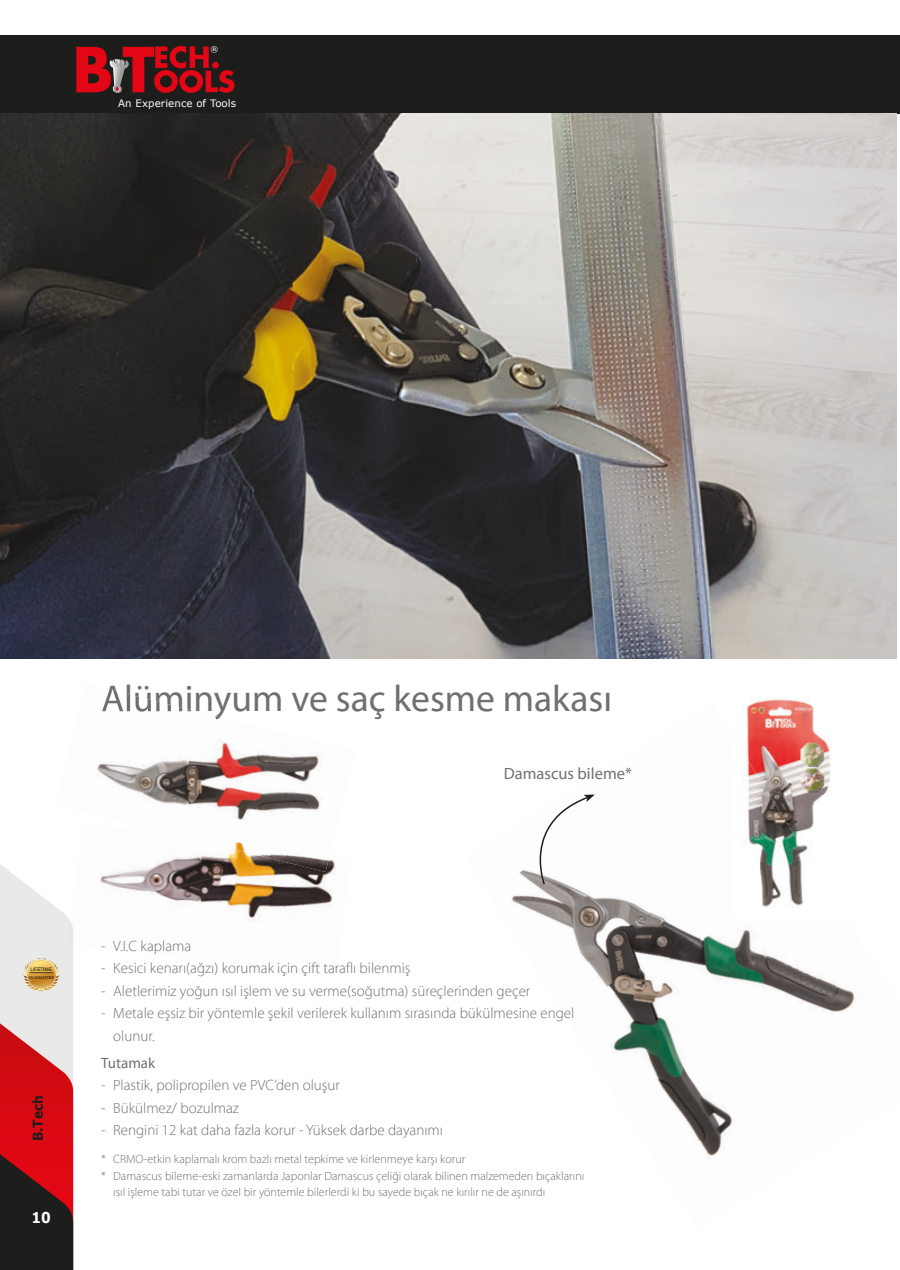
<style>
.page{position:relative;width:900px;height:1270px;background:#fff}
.page>*{position:absolute;margin:0;border:0;box-sizing:border-box;transform-origin:0 0}
.t1{font:37.5px "Myriad Pro";color:#70706f}
.t2{font:16.5px "Myriad Pro";color:#70706f}
.t3{font:300 15px/22.5px "Myriad Pro";color:#70706f}
.t4{font:15px "Myriad Pro";color:#70706f}
.t5{font:700 15px "Verdana";color:#fff;scale:.91 1}
.t6{font:700 13.5px "Verdana";color:#1d1d1b;scale:.91 1}
.t7{font:300 12px "Myriad Pro";color:#70706f}
.t8{font:10.2px "Verdana";color:#fff}
.t9{font:7.8px "Verdana";color:#fff}
.t10{font:500 4.95px "Avenir";color:#1d1d1b}
.t11{font:500 4.2px "Avenir";color:#1d1d1b}
</style>
<div class="page">
<div style="left:0;top:36px;width:900px;height:78px;background:#1d1d1b"></div>
<svg style="left:76px;top:46px;width:158px;height:47px"></svg>
<img style="left:746px;top:699px;width:74px;height:38px">
<img style="left:0;top:114px;width:896px;height:544px">
<img style="left:97px;top:719px;width:223px;height:101px">
<img style="left:102px;top:689px;width:119px;height:30px">
<img style="left:100px;top:858px;width:235px;height:63px">
<img style="left:178px;top:842px;width:152px;height:30px">
<img style="left:511px;top:870px;width:31px;height:45px">
<img style="left:611px;top:929px;width:244px;height:227px">
<img style="left:542px;top:884px;width:191px;height:138px">
<img style="left:742px;top:737px;width:89px;height:170px">
<svg style="left:539px;top:794px;width:56px;height:90px"></svg>
<svg style="left:0;top:864px;width:73px;height:406px;background:#b87474"></svg>
<p class="t9" style="left:210px;top:45px;width:9px">®</p>
<p class="t8" style="left:118px;top:97px;width:119px">An Experience of Tools</p>
<h1 class="t1" style="left:101px;top:675px;width:512px">Alüminyum ve saç kesme makası</h1>
<p class="t2" style="left:504px;top:763px;width:129px">Damascus bileme*</p>
<p class="t10" style="left:31px;top:965px;width:23px">LIFETIME</p>
<p class="t11" style="left:29px;top:974px;width:27px">GUARANTEE</p>
<p class="t6" style="left:29px;top:1141px;width:52px;rotate:-90deg">B.Tech</p>
<p class="t5" style="left:32px;top:1208px;width:22px">10</p>
<p class="t3" style="left:101px;top:934px;width:92px">- V.I.C kaplama</p>
<p class="t3" style="left:101px;top:957px;width:311px">- Kesici kenarı(ağzı) korumak için çift taraflı bilenmiş</p>
<p class="t3" style="left:101px;top:979px;width:431px">- Aletlerimiz yoğun ısıl işlem ve su verme(soğutma) süreçlerinden geçer</p>
<p class="t3" style="left:113px;top:1002px;width:463px;text-indent:-12px">- Metale eşsiz bir yöntemle şekil verilerek kullanım sırasında bükülmesine engel olunur.</p>
<p class="t4" style="left:101px;top:1053px;width:56px">Tutamak</p>
<p class="t3" style="left:101px;top:1073px;width:240px">- Plastik, polipropilen ve PVC’den oluşur</p>
<p class="t3" style="left:101px;top:1096px;width:139px">- Bükülmez/ bozulmaz</p>
<p class="t3" style="left:101px;top:1118px;width:343px">- Rengini 12 kat daha fazla korur - Yüksek darbe dayanımı</p>
<p class="t7" style="left:101px;top:1151px;width:365px">* CRMO-etkin kaplamalı krom bazlı metal tepkime ve kirlenmeye karşı korur</p>
<p class="t7" style="left:101px;top:1168px;width:484px">* Damascus bileme-eski zamanlarda Japonlar Damascus çeliği olarak bilinen malzemeden bıçaklarını</p>
<p class="t7" style="left:113px;top:1184px;width:433px">ısıl işleme tabi tutar ve özel bir yöntemle bilerlerdi ki bu sayede bıçak ne kırılır ne de aşınırdı</p>
</div>
